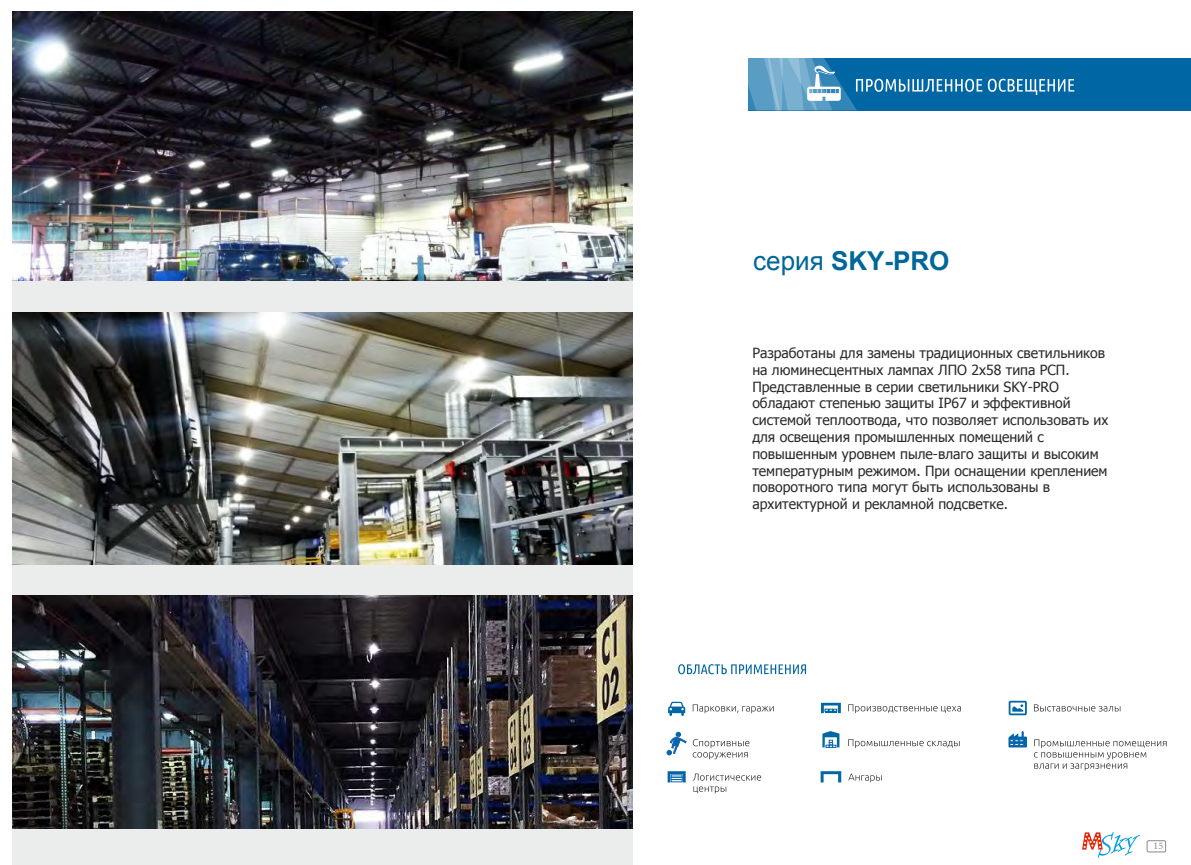
<style>
.page{position:relative;width:1191px;height:865px;background:#fff}
.page>*{position:absolute;margin:0;border:0;box-sizing:border-box;transform-origin:0 0}
.t1{font:26px "Arial";color:#006799}
.t2{font:14px/16.8px "Tahoma";color:#2b2a29}
.t3{font:10px "Minion Pro";color:#898989}
.s1{font-weight:700}
</style>
<div class="page">
<img style="left:12px;top:11px;width:1179px;height:854px">
<h1 class="t1" style="left:753px;top:243px;width:198px">серия <span class="s1">SKY-</span><span class="s1">PRO</span></h1>
<p class="t2" style="left:752px;top:344px;width:357px">Разработаны для замены традиционных светильников на люминесцентных лампах ЛПО 2х58 типа РСП.<br>Представленные в серии светильники SKY-PRO обладают степенью защиты IP67 и эффективной системой теплоотвода, что позволяет использовать их для освещения промышленных помещений с повышенным уровнем пыле-влаго защиты и высоким температурным режимом. При оснащении креплением поворотного типа могут быть использованы в архитектурной и рекламной подсветке.</p>
<p class="t3" style="left:1153px;top:839px;width:11px">15</p>
</div>
